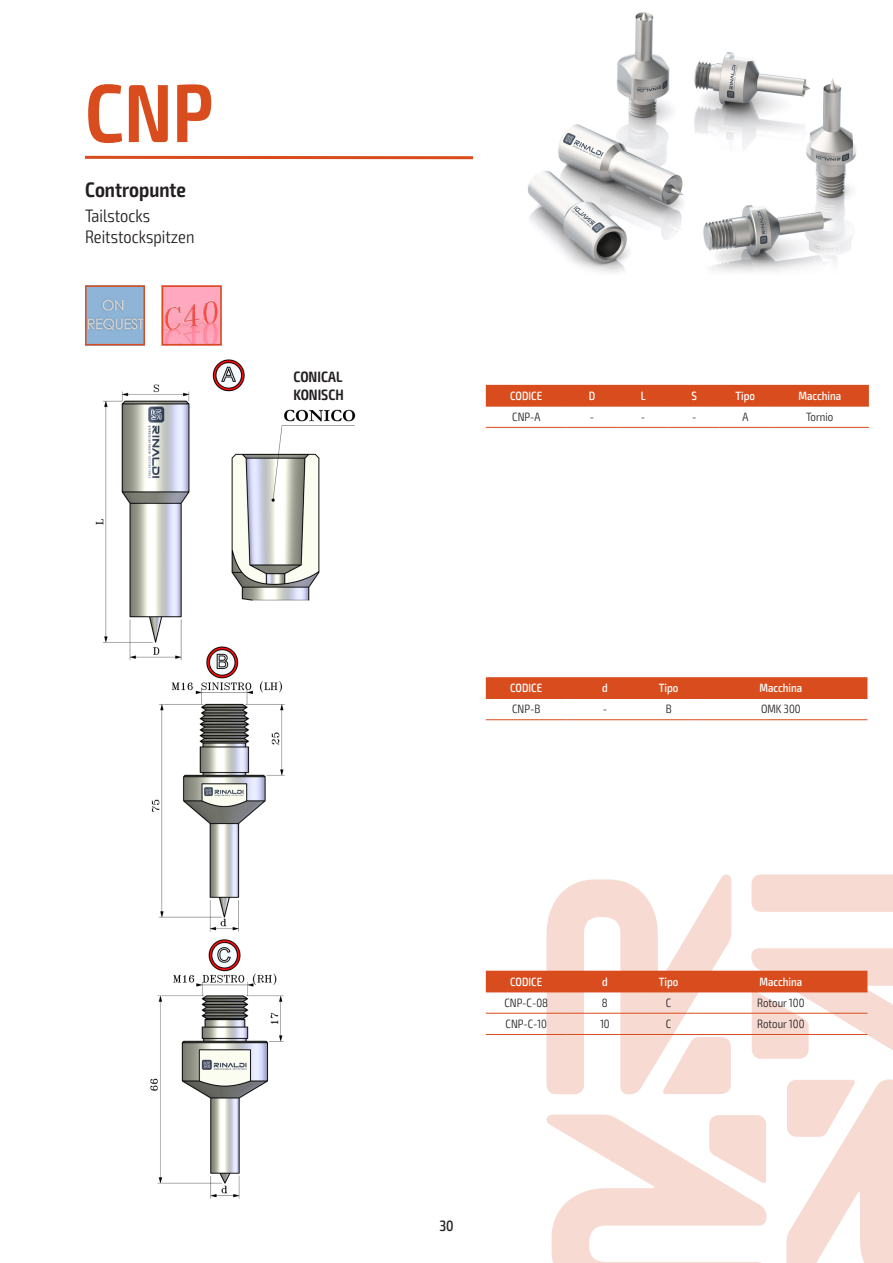
<style>
.page{position:relative;width:893px;height:1263px;background:#fff}
.page>*{position:absolute;margin:0;border:0;box-sizing:border-box;transform-origin:0 0}
.t1{font:600 condensed 82.5px "Exo 2";color:#d84c1d}
.t2{font:600 condensed 21px "Exo 2";color:#231f20}
.t3{font:300 condensed 18px/21.6px "Exo 2";color:#231f20}
.t4{font:600 condensed 15px "Exo 2";color:#231f20}
.t5{font:500 condensed 15px "Exo 2";color:#231f20}
.t6{font:300 condensed 12px "Exo 2";color:#231f20}
.t7{font:500 condensed 12px "Exo 2";color:#fff}
</style>
<div class="page">
<hr style="left:85px;top:156px;width:388px;height:3px;background:#d84c1d">
<svg style="left:546px;top:874px;width:347px;height:389px;fill:#f7dbd2"></svg>
<img style="left:95px;top:359px;width:261px;height:840px">
<div style="left:486px;top:385px;width:383px;height:21px;background:#d84c1d"></div>
<hr style="left:486px;top:406px;width:81px;height:1px;background:#d84c1d">
<hr style="left:486px;top:427px;width:81px;height:1px;background:#d84c1d">
<hr style="left:567px;top:406px;width:51px;height:1px;background:#d84c1d">
<hr style="left:618px;top:406px;width:51px;height:1px;background:#d84c1d">
<hr style="left:669px;top:406px;width:51px;height:1px;background:#d84c1d">
<hr style="left:720px;top:406px;width:51px;height:1px;background:#d84c1d">
<hr style="left:771px;top:406px;width:98px;height:1px;background:#d84c1d">
<hr style="left:567px;top:427px;width:51px;height:1px;background:#d84c1d">
<hr style="left:618px;top:427px;width:51px;height:1px;background:#d84c1d">
<hr style="left:669px;top:427px;width:51px;height:1px;background:#d84c1d">
<hr style="left:720px;top:427px;width:51px;height:1px;background:#d84c1d">
<hr style="left:771px;top:427px;width:98px;height:1px;background:#d84c1d">
<img style="left:88px;top:288px;width:54px;height:54px">
<div style="left:85px;top:285px;width:60px;height:60px;border:2px solid #d84c1d"></div>
<img style="left:528px;top:12px;width:328px;height:247px">
<svg style="left:570px;top:259px;width:267px;height:14px"></svg>
<div style="left:486px;top:677px;width:381px;height:21px;background:#d84c1d"></div>
<hr style="left:486px;top:698px;width:81px;height:1px;background:#d84c1d">
<hr style="left:486px;top:719px;width:81px;height:1px;background:#d84c1d">
<hr style="left:567px;top:698px;width:76px;height:1px;background:#d84c1d">
<hr style="left:643px;top:698px;width:51px;height:1px;background:#d84c1d">
<hr style="left:694px;top:698px;width:173px;height:1px;background:#d84c1d">
<hr style="left:567px;top:719px;width:76px;height:1px;background:#d84c1d">
<hr style="left:643px;top:719px;width:51px;height:1px;background:#d84c1d">
<hr style="left:694px;top:719px;width:173px;height:1px;background:#d84c1d">
<div style="left:486px;top:971px;width:381px;height:20px;background:#d84c1d"></div>
<hr style="left:486px;top:991px;width:81px;height:1px;background:#d84c1d">
<hr style="left:486px;top:1013px;width:81px;height:1px;background:#d84c1d">
<hr style="left:486px;top:1034px;width:81px;height:1px;background:#d84c1d">
<hr style="left:567px;top:991px;width:76px;height:1px;background:#d84c1d">
<hr style="left:643px;top:991px;width:51px;height:1px;background:#d84c1d">
<hr style="left:694px;top:991px;width:173px;height:1px;background:#d84c1d">
<hr style="left:567px;top:1013px;width:76px;height:1px;background:#d84c1d">
<hr style="left:643px;top:1013px;width:51px;height:1px;background:#d84c1d">
<hr style="left:694px;top:1013px;width:173px;height:1px;background:#d84c1d">
<hr style="left:567px;top:1034px;width:76px;height:1px;background:#d84c1d">
<hr style="left:643px;top:1034px;width:51px;height:1px;background:#d84c1d">
<hr style="left:694px;top:1034px;width:173px;height:1px;background:#d84c1d">
<img style="left:165px;top:288px;width:54px;height:54px">
<div style="left:162px;top:285px;width:60px;height:60px;border:2px solid #d84c1d"></div>
<p class="t1" style="left:85px;top:64px;width:130px">CNP</p>
<p class="t2" style="left:85px;top:177px;width:102px">Contropunte</p>
<p class="t3" style="left:85px;top:205px;width:111px">Tailstocks<br>Reitstockspitzen</p>
<p class="t4" style="left:293px;top:368px;width:51px">CONICAL</p>
<p class="t4" style="left:293px;top:386px;width:52px">KONISCH</p>
<p class="t7" style="left:510px;top:388px;width:34px">CODICE</p>
<p class="t7" style="left:589px;top:388px;width:8px">D</p>
<p class="t7" style="left:641px;top:388px;width:7px">L</p>
<p class="t7" style="left:691px;top:388px;width:7px">S</p>
<p class="t7" style="left:735px;top:388px;width:21px">Tipo</p>
<p class="t7" style="left:798px;top:388px;width:44px">Macchina</p>
<p class="t6" style="left:512px;top:410px;width:30px">CNP-A</p>
<p class="t6" style="left:590px;top:410px;width:6px">-</p>
<p class="t6" style="left:641px;top:410px;width:6px">-</p>
<p class="t6" style="left:692px;top:410px;width:6px">-</p>
<p class="t6" style="left:742px;top:410px;width:7px">A</p>
<p class="t6" style="left:806px;top:410px;width:29px">Tornio</p>
<p class="t7" style="left:510px;top:681px;width:34px">CODICE</p>
<p class="t7" style="left:602px;top:681px;width:7px">d</p>
<p class="t7" style="left:659px;top:681px;width:21px">Tipo</p>
<p class="t7" style="left:759px;top:681px;width:44px">Macchina</p>
<p class="t6" style="left:512px;top:702px;width:30px">CNP-B</p>
<p class="t6" style="left:603px;top:702px;width:6px">-</p>
<p class="t6" style="left:666px;top:702px;width:7px">B</p>
<p class="t6" style="left:761px;top:702px;width:41px">OMK 300</p>
<p class="t7" style="left:510px;top:974px;width:34px">CODICE</p>
<p class="t7" style="left:602px;top:974px;width:7px">d</p>
<p class="t7" style="left:659px;top:974px;width:21px">Tipo</p>
<p class="t7" style="left:759px;top:974px;width:44px">Macchina</p>
<p class="t6" style="left:504px;top:996px;width:45px">CNP-C-08</p>
<p class="t6" style="left:602px;top:996px;width:7px">8</p>
<p class="t6" style="left:666px;top:996px;width:7px">C</p>
<p class="t6" style="left:757px;top:996px;width:49px">Rotour 100</p>
<p class="t6" style="left:505px;top:1017px;width:43px">CNP-C-10</p>
<p class="t6" style="left:600px;top:1017px;width:11px">10</p>
<p class="t6" style="left:666px;top:1017px;width:7px">C</p>
<p class="t6" style="left:757px;top:1017px;width:49px">Rotour 100</p>
<p class="t5" style="left:439px;top:1217px;width:16px">30</p>
</div>
